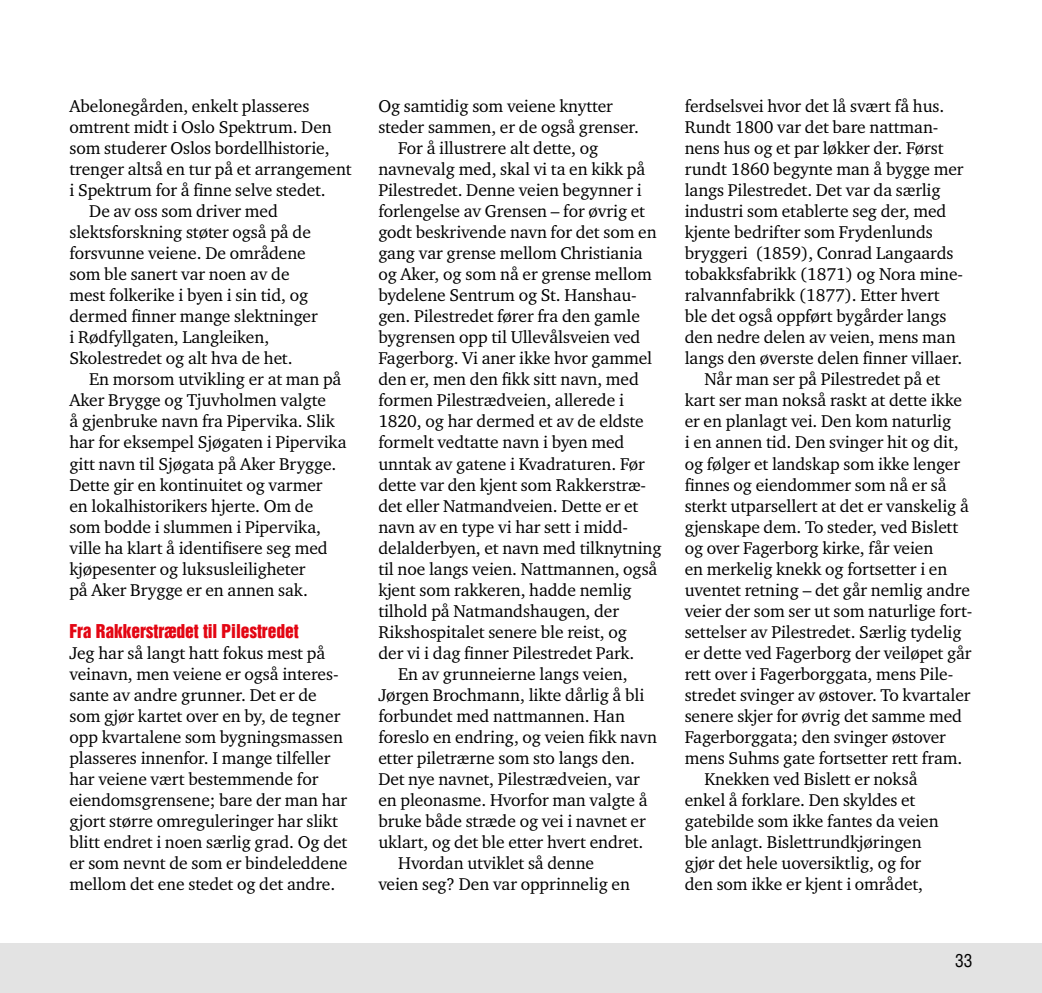
<style>
.page{position:relative;width:1042px;height:993px;background:#fff}
.page>*{position:absolute;margin:0;border:0;box-sizing:border-box;transform-origin:0 0}
.t1{font:17.5px/21px "Charter ITC Pro";letter-spacing:-.005em;color:#000}
.t2{font:17.5px "Helvetica Inserat LT";letter-spacing:-.005em;color:#e30613}
.t3{font:condensed 17.5px "Helvetica LT Std";color:#000}
</style>
<div class="page">
<div style="left:0;top:943px;width:1042px;height:49px;background:#e3e3e3"></div>
<p class="t1" style="left:69px;top:95px;width:241px">Abelonegården, enkelt plasseres</p>
<p class="t1" style="left:69px;top:116px;width:264px">omtrent midt i Oslo Spektrum. Den</p>
<p class="t1" style="left:69px;top:137px;width:262px">som studerer Oslos bordellhistorie,</p>
<p class="t1" style="left:69px;top:158px;width:284px">trenger altså en tur på et arrangement</p>
<p class="t1" style="left:69px;top:179px;width:258px">i Spektrum for å finne selve stedet.</p>
<p class="t1" style="left:89px;top:200px;width:190px">De av oss som driver med</p>
<p class="t1" style="left:69px;top:221px;width:243px">slektsforskning støter også på de</p>
<p class="t1" style="left:69px;top:242px;width:238px">forsvunne veiene. De områdene</p>
<p class="t1" style="left:69px;top:263px;width:222px">som ble sanert var noen av de</p>
<p class="t1" style="left:69px;top:284px;width:240px">mest folkerike i byen i sin tid, og</p>
<p class="t1" style="left:69px;top:305px;width:250px">dermed finner mange slektninger</p>
<p class="t1" style="left:69px;top:326px;width:201px">i Rødfyllgaten, Langleiken,</p>
<p class="t1" style="left:69px;top:347px;width:225px">Skolestredet og alt hva de het.</p>
<p class="t1" style="left:89px;top:368px;width:254px">En morsom utvikling er at man på</p>
<p class="t1" style="left:69px;top:389px;width:258px">Aker Brygge og Tjuvholmen valgte</p>
<p class="t1" style="left:69px;top:410px;width:267px">å gjenbruke navn fra Pipervika. Slik</p>
<p class="t1" style="left:69px;top:431px;width:279px">har for eksempel Sjøgaten i Pipervika</p>
<p class="t1" style="left:69px;top:452px;width:268px">gitt navn til Sjøgata på Aker Brygge.</p>
<p class="t1" style="left:69px;top:473px;width:255px">Dette gir en kontinuitet og varmer</p>
<p class="t1" style="left:69px;top:494px;width:245px">en lokalhistorikers hjerte. Om de</p>
<p class="t1" style="left:69px;top:515px;width:253px">som bodde i slummen i Pipervika,</p>
<p class="t1" style="left:69px;top:536px;width:260px">ville ha klart å identifisere seg med</p>
<p class="t1" style="left:69px;top:557px;width:238px">kjøpesenter og luksusleiligheter</p>
<p class="t1" style="left:69px;top:578px;width:240px">på Aker Brygge er en annen sak.</p>
<p class="t2" style="left:69px;top:620px;width:231px">Fra Rakkerstrædet til Pilestredet</p>
<p class="t1" style="left:69px;top:641px;width:279px">Jeg har så langt hatt fokus mest på veinavn, men veiene er også interes&shy;sante av andre grunner. Det er de som gjør kartet over en by, de tegner opp kvartalene som bygningsmassen plasseres innenfor. I mange tilfeller har veiene vært bestemmende for eiendomsgrensene; bare der man har gjort større omreguleringer har slikt blitt endret i noen særlig grad. Og det er som nevnt de som er bindeleddene mellom det ene stedet og det andre.</p>
<p class="t1" style="left:378px;top:95px;width:236px">Og samtidig som veiene knytter</p>
<p class="t1" style="left:378px;top:116px;width:262px">steder sammen, er de også grenser.</p>
<p class="t1" style="left:398px;top:137px;width:202px">For å illustrere alt dette, og</p>
<p class="t1" style="left:378px;top:158px;width:268px">navnevalg med, skal vi ta en kikk på</p>
<p class="t1" style="left:378px;top:179px;width:265px">Pilestredet. Denne veien begynner i</p>
<p class="t1" style="left:378px;top:200px;width:268px">forlengelse av Grensen – for øvrig et</p>
<p class="t1" style="left:378px;top:221px;width:280px">godt beskrivende navn for det som en</p>
<p class="t1" style="left:378px;top:242px;width:266px">gang var grense mellom Christiania</p>
<p class="t1" style="left:378px;top:263px;width:275px">og Aker, og som nå er grense mellom</p>
<p class="t1" style="left:378px;top:284px;width:260px">bydelene Sentrum og St. Hanshau-</p>
<p class="t1" style="left:378px;top:305px;width:263px">gen. Pilestredet fører fra den gamle</p>
<p class="t1" style="left:378px;top:326px;width:264px">bygrensen opp til Ullevålsveien ved</p>
<p class="t1" style="left:378px;top:347px;width:275px">Fagerborg. Vi aner ikke hvor gammel</p>
<p class="t1" style="left:378px;top:368px;width:262px">den er, men den fikk sitt navn, med</p>
<p class="t1" style="left:378px;top:389px;width:247px">formen Pilestrædveien, allerede i</p>
<p class="t1" style="left:378px;top:410px;width:267px">1820, og har dermed et av de eldste</p>
<p class="t1" style="left:378px;top:431px;width:248px">formelt vedtatte navn i byen med</p>
<p class="t1" style="left:378px;top:452px;width:268px">unntak av gatene i Kvadraturen. Før</p>
<p class="t1" style="left:378px;top:473px;width:269px">dette var den kjent som Rakkerstræ-</p>
<p class="t1" style="left:378px;top:494px;width:261px">det eller Natmandveien. Dette er et</p>
<p class="t1" style="left:378px;top:515px;width:251px">navn av en type vi har sett i midd-</p>
<p class="t1" style="left:378px;top:536px;width:285px">delalderbyen, et navn med tilknytning</p>
<p class="t1" style="left:378px;top:557px;width:281px">til noe langs veien. Nattmannen, også</p>
<p class="t1" style="left:378px;top:578px;width:255px">kjent som rakkeren, hadde nemlig</p>
<p class="t1" style="left:378px;top:599px;width:242px">tilhold på Natmandshaugen, der</p>
<p class="t1" style="left:378px;top:620px;width:250px">Rikshospitalet senere ble reist, og</p>
<p class="t1" style="left:378px;top:641px;width:258px">der vi i dag finner Pilestredet Park.</p>
<p class="t1" style="left:398px;top:662px;width:231px">En av grunneierne langs veien,</p>
<p class="t1" style="left:378px;top:683px;width:267px">Jørgen Brochmann, likte dårlig å bli</p>
<p class="t1" style="left:378px;top:704px;width:248px">forbundet med nattmannen. Han</p>
<p class="t1" style="left:378px;top:725px;width:280px">foreslo en endring, og veien fikk navn</p>
<p class="t1" style="left:378px;top:746px;width:258px">etter piletrærne som sto langs den.</p>
<p class="t1" style="left:378px;top:767px;width:263px">Det nye navnet, Pilestrædveien, var</p>
<p class="t1" style="left:378px;top:788px;width:271px">en pleonasme. Hvorfor man valgte å</p>
<p class="t1" style="left:378px;top:809px;width:269px">bruke både stræde og vei i navnet er</p>
<p class="t1" style="left:378px;top:830px;width:267px">uklart, og det ble etter hvert endret.</p>
<p class="t1" style="left:398px;top:851px;width:197px">Hvordan utviklet så denne</p>
<p class="t1" style="left:378px;top:872px;width:253px">veien seg? Den var opprinnelig en</p>
<p class="t1" style="left:685px;top:95px;width:261px">ferdselsvei hvor det lå svært få hus.</p>
<p class="t1" style="left:685px;top:116px;width:255px">Rundt 1800 var det bare nattman-</p>
<p class="t1" style="left:685px;top:137px;width:260px">nens hus og et par løkker der. Først</p>
<p class="t1" style="left:685px;top:158px;width:280px">rundt 1860 begynte man å bygge mer</p>
<p class="t1" style="left:685px;top:179px;width:257px">langs Pilestredet. Det var da særlig</p>
<p class="t1" style="left:685px;top:200px;width:263px">industri som etablerte seg der, med</p>
<p class="t1" style="left:685px;top:221px;width:250px">kjente bedrifter som Frydenlunds</p>
<p class="t1" style="left:685px;top:242px;width:270px">bryggeri (1859), Conrad Langaards</p>
<p class="t1" style="left:685px;top:263px;width:280px">tobakksfabrikk (1871) og Nora mine-</p>
<p class="t1" style="left:685px;top:284px;width:257px">ralvannfabrikk (1877). Etter hvert</p>
<p class="t1" style="left:685px;top:305px;width:263px">ble det også oppført bygårder langs</p>
<p class="t1" style="left:685px;top:326px;width:272px">den nedre delen av veien, mens man</p>
<p class="t1" style="left:685px;top:347px;width:279px">langs den øverste delen finner villaer.</p>
<p class="t1" style="left:704px;top:368px;width:237px">Når man ser på Pilestredet på et</p>
<p class="t1" style="left:685px;top:389px;width:279px">kart ser man nokså raskt at dette ikke</p>
<p class="t1" style="left:685px;top:410px;width:268px">er en planlagt vei. Den kom naturlig</p>
<p class="t1" style="left:685px;top:431px;width:275px">i en annen tid. Den svinger hit og dit,</p>
<p class="t1" style="left:685px;top:452px;width:277px">og følger et landskap som ikke lenger</p>
<p class="t1" style="left:685px;top:473px;width:263px">finnes og eiendommer som nå er så</p>
<p class="t1" style="left:685px;top:494px;width:286px">sterkt utparsellert at det er vanskelig å</p>
<p class="t1" style="left:685px;top:515px;width:275px">gjenskape dem. To steder, ved Bislett</p>
<p class="t1" style="left:685px;top:536px;width:250px">og over Fagerborg kirke, får veien</p>
<p class="t1" style="left:685px;top:557px;width:264px">en merkelig knekk og fortsetter i en</p>
<p class="t1" style="left:685px;top:578px;width:287px">uventet retning – det går nemlig andre</p>
<p class="t1" style="left:685px;top:599px;width:289px">veier der som ser ut som naturlige fort-</p>
<p class="t1" style="left:685px;top:620px;width:278px">settelser av Pilestredet. Særlig tydelig</p>
<p class="t1" style="left:685px;top:641px;width:288px">er dette ved Fagerborg der veiløpet går</p>
<p class="t1" style="left:685px;top:662px;width:270px">rett over i Fagerborggata, mens Pile-</p>
<p class="t1" style="left:685px;top:683px;width:287px">stredet svinger av østover. To kvartaler</p>
<p class="t1" style="left:685px;top:704px;width:279px">senere skjer for øvrig det samme med</p>
<p class="t1" style="left:685px;top:725px;width:263px">Fagerborggata; den svinger østover</p>
<p class="t1" style="left:685px;top:746px;width:279px">mens Suhms gate fortsetter rett fram.</p>
<p class="t1" style="left:704px;top:767px;width:215px">Knekken ved Bislett er nokså</p>
<p class="t1" style="left:685px;top:788px;width:232px">enkel å forklare. Den skyldes et</p>
<p class="t1" style="left:685px;top:809px;width:255px">gatebilde som ikke fantes da veien</p>
<p class="t1" style="left:685px;top:830px;width:238px">ble anlagt. Bislettrundkjøringen</p>
<p class="t1" style="left:685px;top:851px;width:238px">gjør det hele uoversiktlig, og for</p>
<p class="t1" style="left:685px;top:872px;width:240px">den som ikke er kjent i området,</p>
<p class="t3" style="left:955px;top:949px;width:19px">33</p>
</div>
